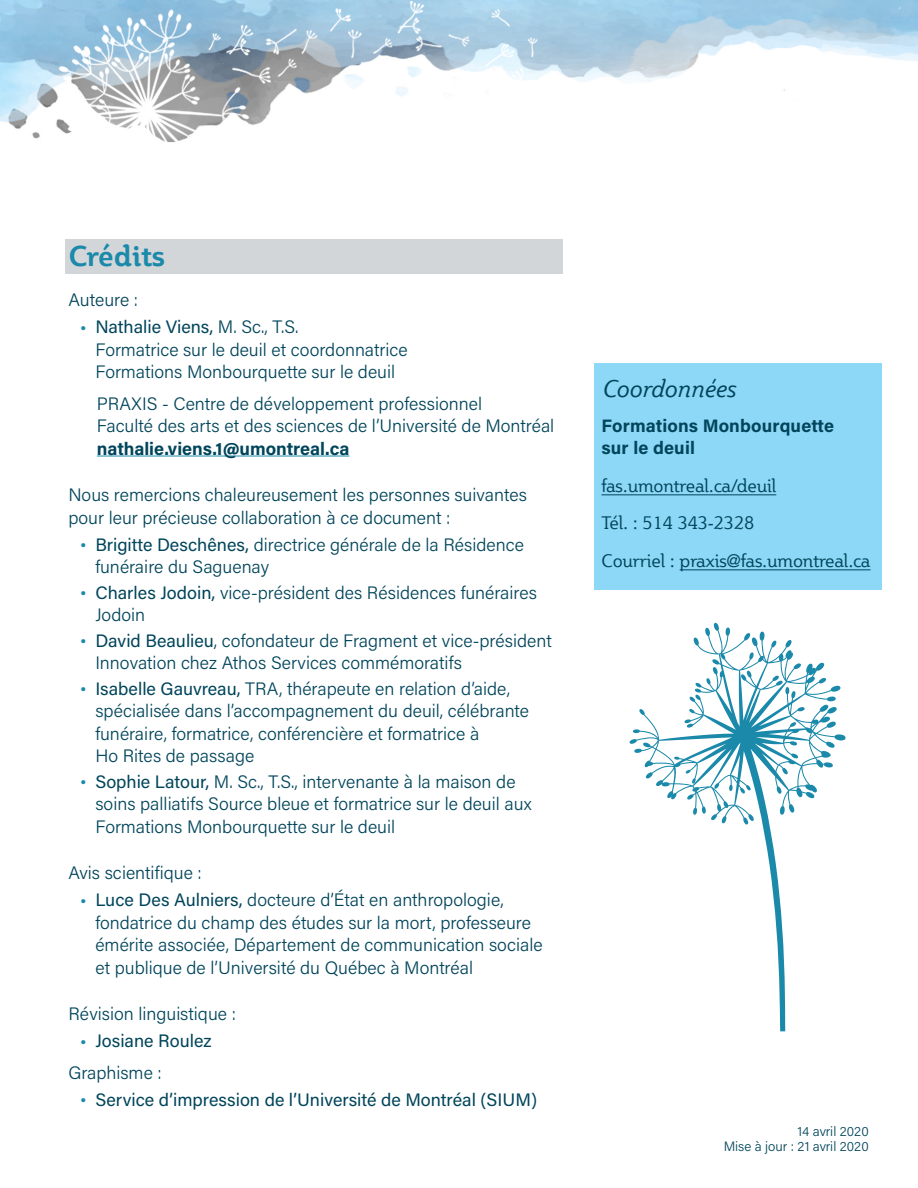
<style>
.page{position:relative;width:918px;height:1188px;background:#fff}
.page>*{position:absolute;margin:0;border:0;box-sizing:border-box;transform-origin:0 0}
.t1{font:700 28.5px "Plume";color:#1a89aa}
.t2{font:italic 24px "Plume";color:#01455b}
.t3{font:300 18px/22.5px "Acumin Pro";color:#01455b}
.t4{font:18px/37.5px "Plume";letter-spacing:-.01em;color:#01455b}
.t5{font:700 18px/22.5px "Acumin Pro";color:#01455b}
.t6{font:18px "Acumin Pro";color:#01455b}
.t7{font:300 13.5px/14.5px "Acumin Pro";color:#01455b;text-align:right}
.s1{font-weight:400}
</style>
<div class="page">
<div style="left:594px;top:363px;width:287px;height:227px;background:#8dd7f7"></div>
<img style="left:706px;top:0;width:212px;height:91px">
<img style="left:0;top:0;width:706px;height:142px">
<div style="left:65px;top:240px;width:498px;height:34px;background:#d3d6d8"></div>
<hr style="left:97px;top:456px;width:252px;height:1px;background:#1a89aa">
<hr style="left:602px;top:494px;width:174px;height:1px;background:#01455b">
<hr style="left:680px;top:569px;width:191px;height:1px;background:#01455b">
<svg style="left:630px;top:623px;width:216px;height:408px"></svg>
<h1 class="t1" style="left:68px;top:237px;width:98px">Crédits</h1>
<p class="t3" style="left:95px;top:286px;width:205px;line-height:27px;text-indent:-27px">Auteure :<br><span class="s1">Nathalie Viens,</span> M. Sc., T.S.</p>
<p class="t3" style="left:95px;top:337px;width:314px">Formatrice sur le deuil et coordonnatrice<br>Formations Monbourquette sur le deuil</p>
<p class="t3" style="left:97px;top:391px;width:459px">PRAXIS - Centre de développement professionnel<br>Faculté des arts et des sciences de l’Université de Montréal</p>
<p class="t5" style="left:97px;top:436px;width:254px">nathalie.viens.1@umontreal.ca</p>
<p class="t3" style="left:68px;top:483px;width:460px">Nous remercions chaleureusement les personnes suivantes pour leur précieuse collaboration à ce document :</p>
<p class="t3" style="left:95px;top:532px;width:430px"><span class="s1">Brigitte Deschênes,</span> directrice générale de la Résidence funéraire du Saguenay</p>
<p class="t3" style="left:95px;top:580px;width:443px"><span class="s1">Charles Jodoin,</span> vice-président des Résidences funéraires<br>Jodoin</p>
<p class="t3" style="left:95px;top:628px;width:458px"><span class="s1">David Beaulieu</span>, cofondateur de Fragment et vice-président<br>Innovation chez Athos Services commémoratifs</p>
<p class="t3" style="left:95px;top:676px;width:435px"><span class="s1">Isabelle Gauvreau,</span> TRA, thérapeute en relation d’aide, spécialisée dans l’accompagnement du deuil, célébrante funéraire, formatrice, conférencière et formatrice à<br>Ho Rites de passage</p>
<p class="t3" style="left:95px;top:769px;width:438px"><span class="s1">Sophie Latour,</span> M. Sc., T.S., intervenante à la maison de soins palliatifs Source bleue et formatrice sur le deuil aux<br>Formations Monbourquette sur le deuil</p>
<p class="t3" style="left:95px;top:859px;width:410px;line-height:27px;text-indent:-27px">Avis scientifique :<br><span class="s1">Luce Des Aulniers,</span> docteure d’État en anthropologie,</p>
<p class="t3" style="left:95px;top:910px;width:449px">fondatrice du champ des études sur la mort, professeure émérite associée, Département de communication sociale et publique de l’Université du Québec à Montréal</p>
<p class="t3" style="left:68px;top:1002px;width:169px">Révision linguistique :</p>
<p class="t6" style="left:95px;top:1028px;width:118px">Josiane Roulez</p>
<p class="t3" style="left:68px;top:1060px;width:95px">Graphisme :</p>
<p class="t6" style="left:95px;top:1087px;width:443px">Service d’impression de l’Université de Montréal (SIUM)</p>
<h2 class="t2" style="left:602px;top:373px;width:135px">Coordonnées</h2>
<p class="t5" style="left:602px;top:414px;width:234px">Formations Monbourquette sur le deuil</p>
<p class="t4" style="left:602px;top:467px;width:271px">fas.umontreal.ca/deuil<br>Tél. : 514 343-2328<br>Courriel : praxis@fas.umontreal.ca</p>
<p class="t7" style="left:724px;top:1124px;width:147px">14 avril 2020<br>Mise à jour : 21 avril 2020</p>
</div>
